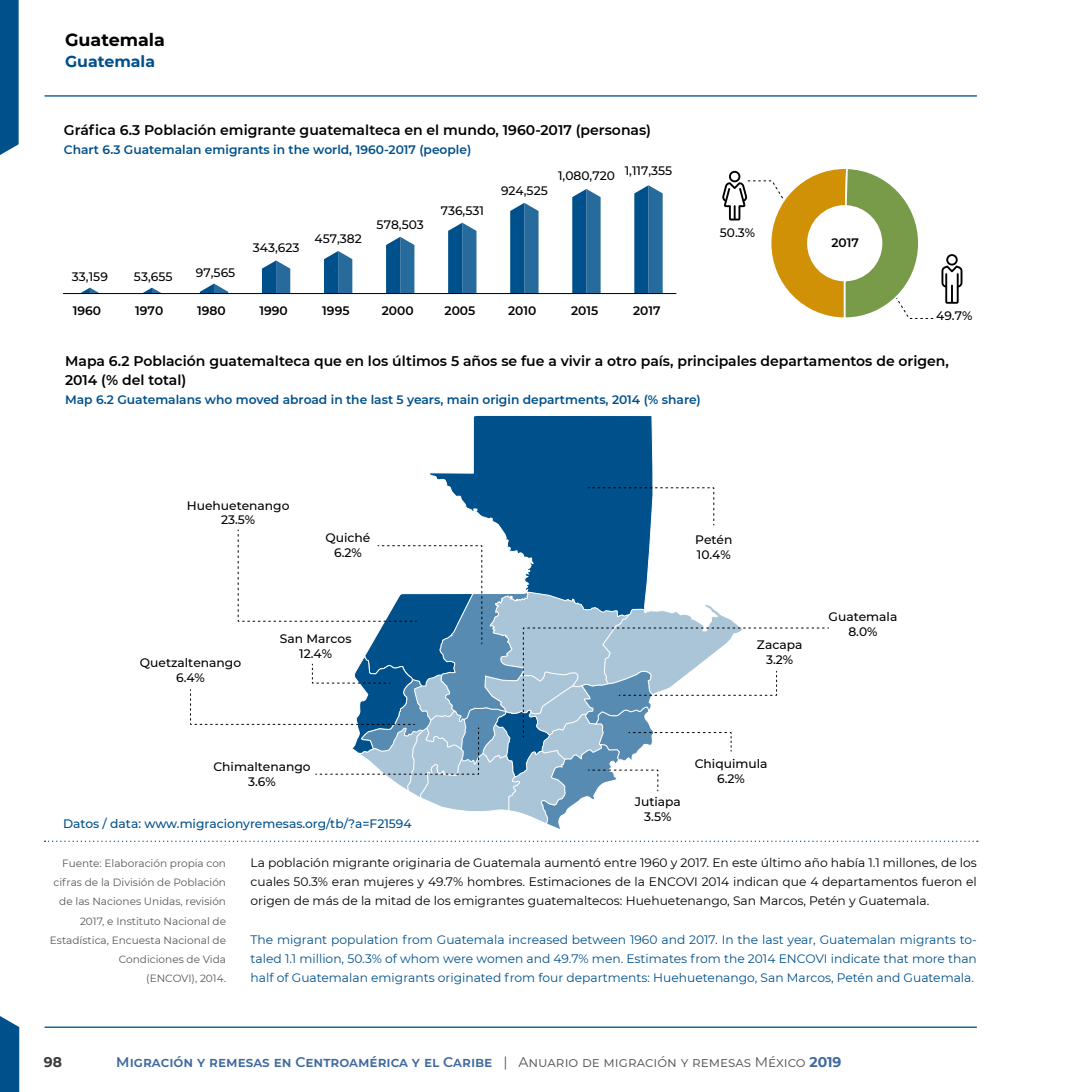
<style>
.page{position:relative;width:1092px;height:1092px;background:#fff}
.page>*{position:absolute;margin:0;border:0;box-sizing:border-box;transform-origin:0 0}
.t1{font:700 17.5px "Montserrat";color:#000}
.t2{font:700 15.75px "Montserrat";color:#00508b}
.t3{font:600 14px/19.2px "Montserrat";color:#000}
.t4{font:600 14px "Montserrat";color:#406a9f}
.t5{font:700 14px "Montserrat";color:#3c3c3b}
.t6{font:12.25px/19.2px "Montserrat";color:#00508b;text-align:justify}
.t7{font:12.25px/19.2px "Montserrat";color:#000;text-align:justify}
.t8{font:500 12.25px/14.7px "Montserrat";color:#000;text-align:center}
.t9{font:600 12.25px "Montserrat";color:#00508b}
.t10{font:500 12.25px "Montserrat";color:#00508b}
.t11{font:600 12.25px "Montserrat";color:#000}
.t12{font:10.5px/19.2px "Montserrat";color:#575756;text-align:right}
.s1{font-weight:400;color:#575756}
.s2{font-weight:700}
</style>
<div class="page">
<svg style="left:44px;top:840px;width:933px;height:1px"></svg>
<hr style="left:44px;top:1026px;width:932px;height:1px;background:#00508b">
<hr style="left:44px;top:95px;width:932px;height:2px;background:#00508b">
<svg style="left:0;top:0;width:19px;height:155px"></svg>
<svg style="left:0;top:1016px;width:19px;height:75px"></svg>
<svg style="left:722px;top:169px;width:211px;height:150px"></svg>
<svg style="left:941px;top:254px;width:21px;height:50px"></svg>
<svg style="left:634px;top:185px;width:28px;height:108px"></svg>
<svg style="left:572px;top:189px;width:28px;height:104px"></svg>
<svg style="left:510px;top:203px;width:28px;height:90px"></svg>
<svg style="left:448px;top:223px;width:28px;height:70px"></svg>
<svg style="left:386px;top:237px;width:28px;height:56px"></svg>
<svg style="left:324px;top:251px;width:28px;height:42px"></svg>
<svg style="left:262px;top:260px;width:28px;height:33px"></svg>
<svg style="left:200px;top:283px;width:28px;height:10px"></svg>
<svg style="left:143px;top:287px;width:18px;height:6px"></svg>
<svg style="left:81px;top:287px;width:18px;height:6px"></svg>
<hr style="left:63px;top:293px;width:613px;height:1px;background:#000">
<svg style="left:190px;top:415px;width:638px;height:414px"></svg>
<h1 class="t1" style="left:65px;top:27px;width:101px">Guatemala</h1>
<p class="t2" style="left:65px;top:50px;width:91px">Guatemala</p>
<p class="t3" style="left:64px;top:120px;width:588px">Gráfica 6.3 Población emigrante guatemalteca en el mundo, 1960-2017 (personas)</p>
<p class="t9" style="left:64px;top:141px;width:409px">Chart 6.3 Guatemalan emigrants in the world, 1960-2017 (people)</p>
<p class="t8" style="left:72px;top:268px;width:37px">33,159</p>
<p class="t8" style="left:134px;top:268px;width:40px">53,655</p>
<p class="t8" style="left:196px;top:265px;width:41px">97,565</p>
<p class="t8" style="left:253px;top:240px;width:48px">343,623</p>
<p class="t8" style="left:314px;top:231px;width:49px">457,382</p>
<p class="t8" style="left:376px;top:217px;width:49px">578,503</p>
<p class="t8" style="left:440px;top:203px;width:45px">736,531</p>
<p class="t8" style="left:501px;top:183px;width:48px">924,525</p>
<p class="t8" style="left:558px;top:165px;width:116px">1,080,720 1,117,355</p>
<p class="t11" style="left:73px;top:302px;width:30px">1960</p>
<p class="t11" style="left:135px;top:302px;width:30px">1970</p>
<p class="t11" style="left:197px;top:302px;width:30px">1980</p>
<p class="t11" style="left:259px;top:302px;width:30px">1990</p>
<p class="t11" style="left:322px;top:302px;width:29px">1995</p>
<p class="t11" style="left:382px;top:302px;width:33px">2000</p>
<p class="t11" style="left:444px;top:302px;width:32px">2005</p>
<p class="t11" style="left:508px;top:302px;width:30px">2010</p>
<p class="t11" style="left:571px;top:302px;width:29px">2015</p>
<p class="t11" style="left:633px;top:302px;width:29px">2017</p>
<p class="t8" style="left:719px;top:224px;width:37px">50.3%</p>
<p class="t11" style="left:831px;top:233px;width:29px">2017</p>
<p class="t8" style="left:936px;top:308px;width:38px">49.7%</p>
<p class="t3" style="left:65px;top:351px;width:885px">Mapa 6.2 Población guatemalteca que en los últimos 5 años se fue a vivir a otro país, principales departamentos de origen,<br>2014 (% del total)</p>
<p class="t9" style="left:65px;top:391px;width:637px">Map 6.2 Guatemalans who moved abroad in the last 5 years, main origin departments, 2014 (% share)</p>
<p class="t8" style="left:187px;top:497px;width:104px">Huehuetenango<br>23.5%</p>
<p class="t8" style="left:325px;top:530px;width:46px">Quiché<br>6.2%</p>
<p class="t8" style="left:140px;top:655px;width:103px">Quetzaltenango<br>6.4%</p>
<p class="t8" style="left:280px;top:631px;width:73px">San Marcos<br>12.4%</p>
<p class="t8" style="left:695px;top:531px;width:39px;text-align:left">Petén<br>10.4%</p>
<p class="t8" style="left:757px;top:637px;width:47px">Zacapa<br>3.2%</p>
<p class="t8" style="left:828px;top:609px;width:70px">Guatemala<br>8.0%</p>
<p class="t8" style="left:213px;top:759px;width:99px">Chimaltenango<br>3.6%</p>
<p class="t8" style="left:694px;top:755px;width:74px">Chiquimula<br>6.2%</p>
<p class="t8" style="left:634px;top:793px;width:48px">Jutiapa<br>3.5%</p>
<p class="t10" style="left:63px;top:815px;width:350px">Datos / data: www.migracionyremesas.org/tb/?a=F21594</p>
<p class="t12" style="left:50px;top:853px;width:178px">Fuente: Elaboración propia con cifras de la División de Población de las Naciones Unidas, revisión<br>2017, e Instituto Nacional de<br>Estadística, Encuesta Nacional de<br>Condiciones de Vida<br>(ENCOVI), 2014.</p>
<p class="t7" style="left:250px;top:852px;width:727px">La población migrante originaria de Guatemala aumentó entre 1960 y 2017. En este último año había 1.1 millones, de los cuales 50.3% eran mujeres y 49.7% hombres. Estimaciones de la ENCOVI 2014 indican que 4 departamentos fueron el origen de más de la mitad de los emigrantes guatemaltecos: Huehuetenango, San Marcos, Petén y Guatemala.</p>
<p class="t6" style="left:250px;top:929px;width:727px">The migrant population from Guatemala increased between 1960 and 2017. In the last year, Guatemalan migrants to&shy;taled 1.1 million, 50.3% of whom were women and 49.7% men. Estimates from the 2014 ENCOVI indicate that more than half of Guatemalan emigrants originated from four departments: Huehuetenango, San Marcos, Petén and Guatemala.</p>
<p class="t5" style="left:44px;top:1052px;width:20px">98</p>
<p class="t4" style="left:116px;top:1051px;width:726px">Migración y remesas en Centroamérica y el Caribe <span class="s1">| Anuario de migración y remesas México</span> <span class="s2">2019</span></p>
</div>
